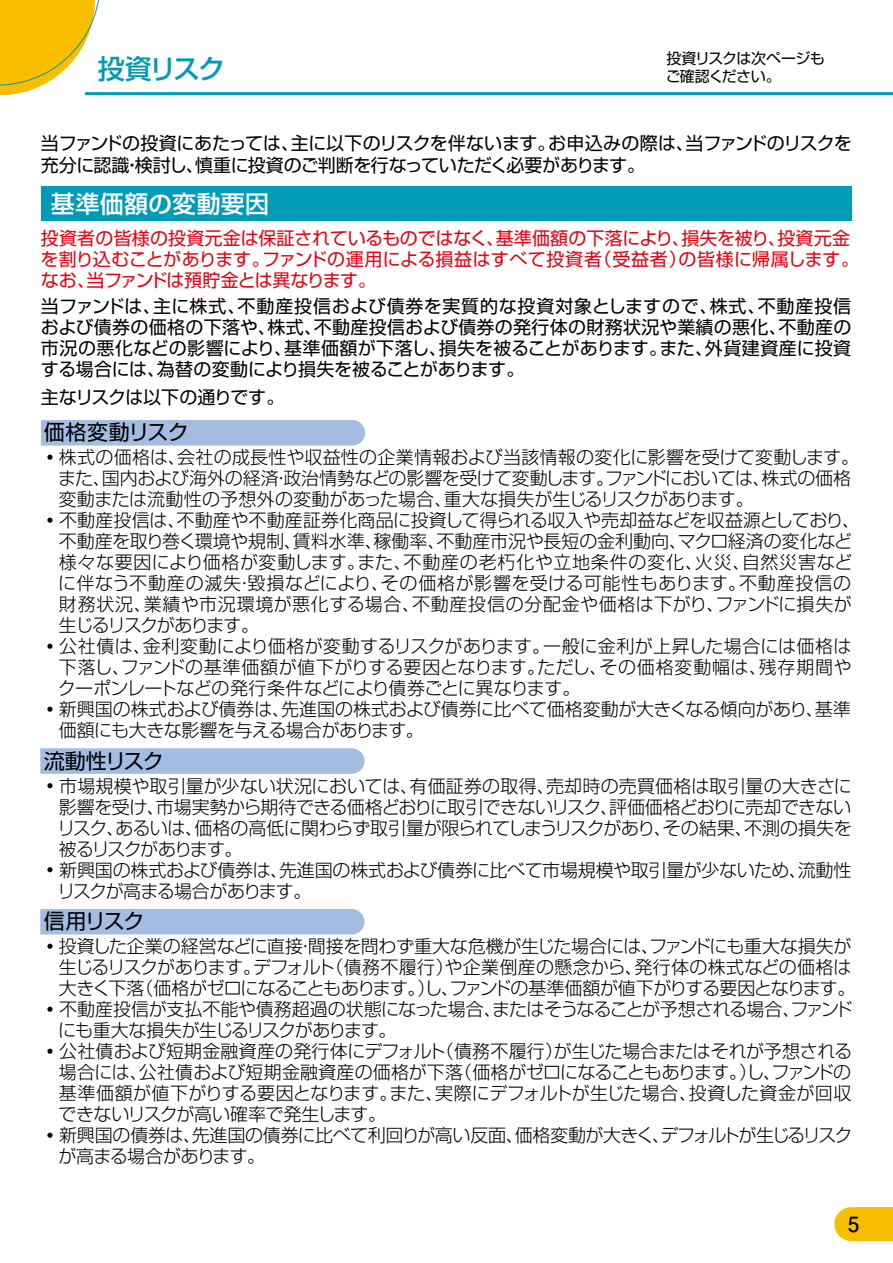
<style>
.page{position:relative;width:893px;height:1263px;background:#fff}
.page>*{position:absolute;margin:0;border:0;box-sizing:border-box;transform-origin:0 0}
.t1{font:500 27px "Shin Go Pro";letter-spacing:-.08em;color:#009bb6}
.t2{font:500 24px "Shin Go Pro";letter-spacing:.01em;color:#fff}
.t3{font:21px "Shin Go Pro";letter-spacing:-.055em;color:#000}
.t4{font:21px "Shin Go Pro";letter-spacing:-.005em;color:#000}
.t5{font:700 21px "Futo Go B101 Pro";color:#000}
.t6{font:300 18px "Shin Go Pro";letter-spacing:-.01em;color:#000}
.t7{font:18px/21px "Shin Go Pro";letter-spacing:-.02em;color:#000;text-align:justify}
.t8{font:18px/21px "Shin Go Pro";color:#e60012}
.t9{font:300 18px "Shin Go Pro";letter-spacing:.01em;color:#000}
.t10{font:300 18px "Shin Go Pro";letter-spacing:.035em;color:#000}
.t11{font:300 18px "Shin Go Pro";letter-spacing:-.03em;color:#000}
.t12{font:300 18px "Shin Go Pro";letter-spacing:-.05em;color:#000}
.t13{font:300 18px "Shin Go Pro";letter-spacing:-.04em;color:#000}
.t14{font:300 18px "Shin Go Pro";letter-spacing:.015em;color:#000}
.t15{font:300 18px "Shin Go Pro";letter-spacing:.02em;color:#000}
.t16{font:300 18px "Shin Go Pro";letter-spacing:.025em;color:#000}
.t17{font:300 18px "Shin Go Pro";letter-spacing:.04em;color:#000}
.t18{font:300 18px "Shin Go Pro";letter-spacing:-.06em;color:#000}
.t19{font:300 18px "Shin Go Pro";letter-spacing:-.035em;color:#000}
.t20{font:300 18px "Shin Go Pro";letter-spacing:-.09em;color:#000}
.t21{font:300 18px "Shin Go Pro";letter-spacing:-.045em;color:#000}
.t22{font:300 18px "Shin Go Pro";letter-spacing:-.095em;color:#000}
.t23{font:15px "Shin Go Pro";letter-spacing:-.045em;color:#000}
</style>
<div class="page">
<svg style="left:834px;top:1207px;width:59px;height:34px;background:#fac212"></svg>
<hr style="left:85px;top:92px;width:808px;height:3px;background:#009bb6">
<svg style="left:0;top:0;width:115px;height:96px"></svg>
<div style="left:41px;top:420px;width:324px;height:25px;background:#a3bce2"></div>
<svg style="left:40px;top:748px;width:325px;height:26px;background:#a5bde2"></svg>
<div style="left:40px;top:909px;width:325px;height:25px;background:#a3bce2"></div>
<div style="left:41px;top:187px;width:810px;height:34px;background:#009bb6"></div>
<svg style="left:47px;top:455px;width:6px;height:5px"></svg>
<svg style="left:47px;top:518px;width:6px;height:5px"></svg>
<svg style="left:47px;top:644px;width:6px;height:5px"></svg>
<svg style="left:47px;top:707px;width:6px;height:5px"></svg>
<svg style="left:47px;top:783px;width:6px;height:5px"></svg>
<svg style="left:47px;top:867px;width:6px;height:5px"></svg>
<svg style="left:47px;top:944px;width:6px;height:5px"></svg>
<svg style="left:47px;top:1007px;width:6px;height:5px"></svg>
<svg style="left:47px;top:1049px;width:6px;height:5px"></svg>
<svg style="left:47px;top:1133px;width:6px;height:5px"></svg>
<h1 class="t1" style="left:98px;top:47px;width:129px">投資リスク</h1>
<p class="t23" style="left:666px;top:46px;width:160px">投資リスクは次ページも</p>
<p class="t23" style="left:666px;top:64px;width:116px">ご確認ください。</p>
<p class="t7" style="left:41px;top:130px;width:812px;line-height:21.8px">当ファンドの投資にあたっては、主に以下のリスクを伴ないます。お申込みの際は、当ファンドのリスクを充分に認識・検討し、慎重に投資のご判断を行なっていただく必要があります。</p>
<h2 class="t2" style="left:51px;top:184px;width:220px">基準価額の変動要因</h2>
<p class="t8" style="left:40px;top:225px;width:820px">投資者の皆様の投資元金は保証されているものではなく、基準価額の下落により、損失を被り、投資元金を割り込むことがあります。ファンドの運用による損益はすべて投資者（受益者）の皆様に帰属します。なお、当ファンドは預貯金とは異なります。</p>
<p class="t7" style="left:41px;top:293px;width:812px">当ファンドは、主に株式、不動産投信および債券を実質的な投資対象としますので、株式、不動産投信および債券の価格の下落や、株式、不動産投信および債券の発行体の財務状況や業績の悪化、不動産の市況の悪化などの影響により、基準価額が下落し、損失を被ることがあります。また、外貨建資産に投資する場合には、為替の変動により損失を被ることがあります。</p>
<p class="t7" style="left:41px;top:384px;width:245px">主なリスクは以下の通りです。</p>
<p class="t4" style="left:44px;top:415px;width:146px">価格変動リスク</p>
<p class="t14" style="left:41px;top:442px;width:820px">・株式の価格は、会社の成長性や収益性の企業情報および当該情報の変化に影響を受けて変動します。</p>
<p class="t6" style="left:58px;top:463px;width:794px">また、国内および海外の経済・政治情勢などの影響を受けて変動します。ファンドにおいては、株式の価格</p>
<p class="t6" style="left:59px;top:484px;width:696px">変動または流動性の予想外の変動があった場合、重大な損失が生じるリスクがあります。</p>
<p class="t6" style="left:41px;top:505px;width:821px">・不動産投信は、不動産や不動産証券化商品に投資して得られる収入や売却益などを収益源としており、</p>
<p class="t6" style="left:59px;top:526px;width:795px">不動産を取り巻く環境や規制、賃料水準、稼働率、不動産市況や長短の金利動向、マクロ経済の変化など</p>
<p class="t17" style="left:59px;top:547px;width:795px">様々な要因により価格が変動します。また、不動産の老朽化や立地条件の変化、火災、自然災害など</p>
<p class="t10" style="left:58px;top:568px;width:794px">に伴なう不動産の滅失・毀損などにより、その価格が影響を受ける可能性もあります。不動産投信の</p>
<p class="t10" style="left:59px;top:589px;width:794px">財務状況、業績や市況環境が悪化する場合、不動産投信の分配金や価格は下がり、ファンドに損失が</p>
<p class="t20" style="left:59px;top:610px;width:202px">生じるリスクがあります。</p>
<p class="t15" style="left:41px;top:631px;width:812px">・公社債は、金利変動により価格が変動するリスクがあります。一般に金利が上昇した場合には価格は</p>
<p class="t16" style="left:59px;top:652px;width:794px">下落し、ファンドの基準価額が値下がりする要因となります。ただし、その価格変動幅は、残存期間や</p>
<p class="t19" style="left:58px;top:673px;width:524px">クーポンレートなどの発行条件などにより債券ごとに異なります。</p>
<p class="t6" style="left:41px;top:694px;width:811px">・新興国の株式および債券は、先進国の株式および債券に比べて価格変動が大きくなる傾向があり、基準</p>
<p class="t11" style="left:59px;top:715px;width:366px">価額にも大きな影響を与える場合があります。</p>
<p class="t3" style="left:44px;top:743px;width:121px">流動性リスク</p>
<p class="t9" style="left:41px;top:771px;width:812px">・市場規模や取引量が少ない状況においては、有価証券の取得、売却時の売買価格は取引量の大きさに</p>
<p class="t13" style="left:59px;top:792px;width:794px">影響を受け、市場実勢から期待できる価格どおりに取引できないリスク、評価価格どおりに売却できない</p>
<p class="t6" style="left:57px;top:813px;width:796px">リスク、あるいは、価格の高低に関わらず取引量が限られてしまうリスクがあり、その結果、不測の損失を</p>
<p class="t22" style="left:59px;top:834px;width:185px">被るリスクがあります。</p>
<p class="t6" style="left:41px;top:855px;width:812px">・新興国の株式および債券は、先進国の株式および債券に比べて市場規模や取引量が少ないため、流動性</p>
<p class="t18" style="left:57px;top:876px;width:255px">リスクが高まる場合があります。</p>
<p class="t3" style="left:44px;top:904px;width:102px">信用リスク</p>
<p class="t6" style="left:41px;top:931px;width:812px">・投資した企業の経営などに直接・間接を問わず重大な危機が生じた場合には、ファンドにも重大な損失が</p>
<p class="t9" style="left:59px;top:952px;width:794px">生じるリスクがあります。デフォルト（債務不履行）や企業倒産の懸念から、発行体の株式などの価格は</p>
<p class="t12" style="left:59px;top:973px;width:798px">大きく下落（価格がゼロになることもあります。）し、ファンドの基準価額が値下がりする要因となります。</p>
<p class="t6" style="left:41px;top:994px;width:813px">・不動産投信が支払不能や債務超過の状態になった場合、またはそうなることが予想される場合、ファンド</p>
<p class="t18" style="left:58px;top:1015px;width:340px">にも重大な損失が生じるリスクがあります。</p>
<p class="t6" style="left:41px;top:1036px;width:813px">・公社債および短期金融資産の発行体にデフォルト（債務不履行）が生じた場合またはそれが予想される</p>
<p class="t6" style="left:59px;top:1057px;width:794px">場合には、公社債および短期金融資産の価格が下落（価格がゼロになることもあります。）し、ファンドの</p>
<p class="t6" style="left:59px;top:1078px;width:794px">基準価額が値下がりする要因となります。また、実際にデフォルトが生じた場合、投資した資金が回収</p>
<p class="t6" style="left:59px;top:1099px;width:329px">できないリスクが高い確率で発生します。</p>
<p class="t11" style="left:41px;top:1120px;width:813px">・新興国の債券は、先進国の債券に比べて利回りが高い反面、価格変動が大きく、デフォルトが生じるリスク</p>
<p class="t21" style="left:59px;top:1141px;width:208px">が高まる場合があります。</p>
<p class="t5" style="left:848px;top:1207px;width:13px">5</p>
</div>
